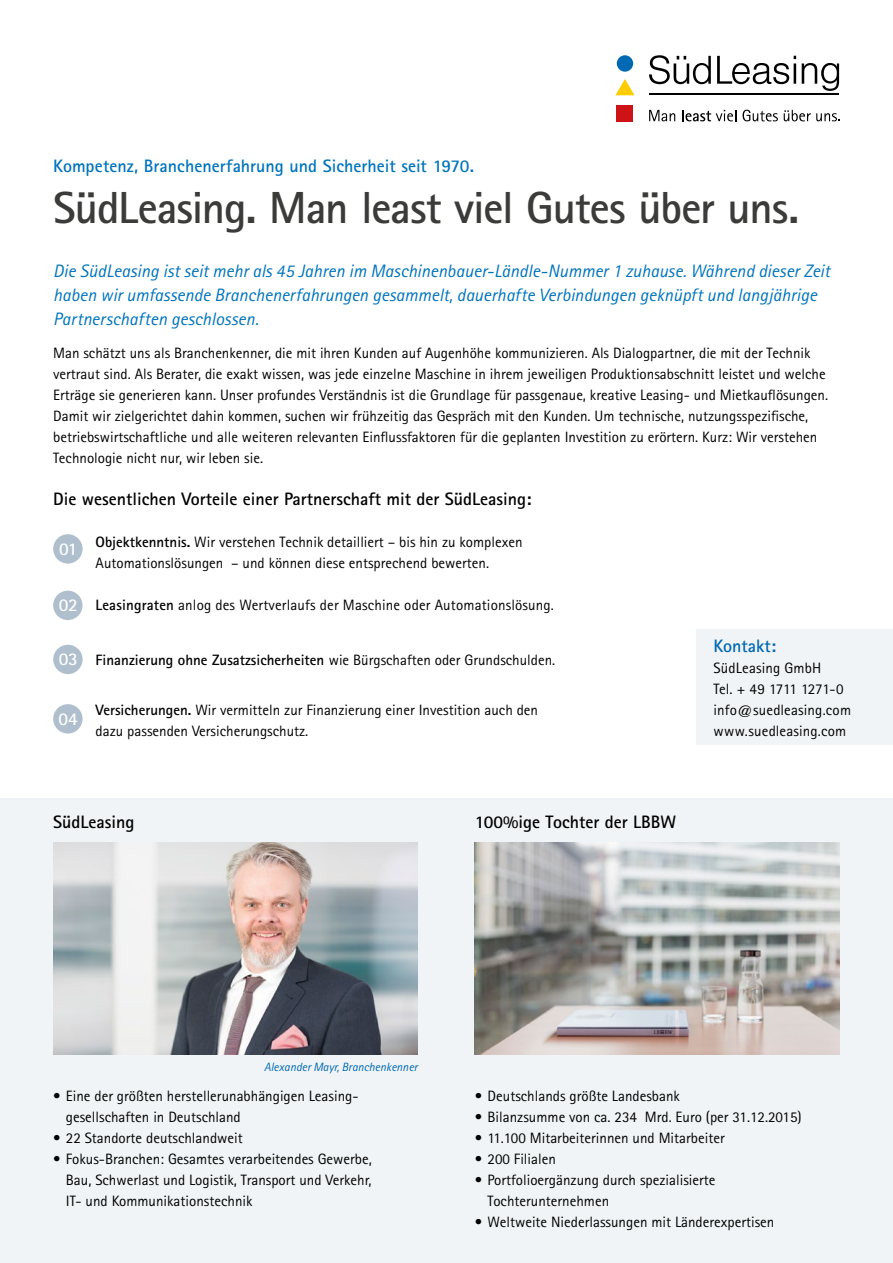
<style>
.page{position:relative;width:893px;height:1263px;background:#fff}
.page>*{position:absolute;margin:0;border:0;box-sizing:border-box;transform-origin:0 0}
.t1{font:700 45px "Rotis Sans Serif";letter-spacing:-.025em;color:#3b3b3a}
.t2{font:italic 18px/24px "Rotis Sans Serif";color:#0074bc}
.t3{font:700 18px "Rotis Sans Serif";color:#000}
.t4{font:700 18px "Rotis Sans Serif";color:#0074bc}
.t5{font:700 18px "Rotis Sans Serif";letter-spacing:-.02em;color:#fff}
.t6{font:700 18px "Rotis Sans Serif";color:#0069b4}
.t7{font:15px/21px "Rotis Sans Serif";color:#000}
.t8{font:700 15px "Rotis Sans Serif";color:#000}
.t9{font:italic 12px "Rotis Sans Serif";color:#0069b4}
.s1{font-weight:700}
.s2{font-weight:400}
</style>
<div class="page">
<div style="left:0;top:799px;width:893px;height:464px;background:#f1f4f6"></div>
<hr style="left:649px;top:94px;width:190px;height:1px;background:#000">
<svg style="left:649px;top:55px;width:62px;height:29px"></svg>
<svg style="left:802px;top:63px;width:37px;height:28px"></svg>
<svg style="left:717px;top:56px;width:79px;height:28px"></svg>
<svg style="left:649px;top:110px;width:26px;height:11px"></svg>
<svg style="left:682px;top:110px;width:54px;height:11px"></svg>
<svg style="left:743px;top:110px;width:35px;height:11px"></svg>
<svg style="left:784px;top:110px;width:56px;height:11px"></svg>
<div style="left:617px;top:55px;width:16px;height:17px;background:#0069b4;border-radius:50%"></div>
<svg style="left:615px;top:79px;width:19px;height:16px"></svg>
<div style="left:617px;top:105px;width:16px;height:16px;background:#cd1316"></div>
<div style="left:53px;top:534px;width:30px;height:30px;background:#afbfcd;border-radius:50%"></div>
<div style="left:53px;top:591px;width:30px;height:29px;background:#afbfcd;border-radius:50%"></div>
<div style="left:53px;top:645px;width:30px;height:29px;background:#afbfcd;border-radius:50%"></div>
<div style="left:53px;top:704px;width:30px;height:29px;background:#afbfcd;border-radius:50%"></div>
<img style="left:475px;top:842px;width:365px;height:212px">
<img style="left:54px;top:842px;width:364px;height:212px">
<div style="left:696px;top:629px;width:197px;height:115px;background:#f1f4f6"></div>
<p class="t4" style="left:53px;top:154px;width:422px">Kompetenz, Branchenerfahrung und Sicherheit seit 1970.</p>
<h1 class="t1" style="left:53px;top:179px;width:748px">SüdLeasing. Man least viel Gutes über uns.</h1>
<p class="t2" style="left:53px;top:259px;width:778px">Die SüdLeasing ist seit mehr als 45 Jahren im Maschinenbauer-Ländle-Nummer 1 zuhause. Während dieser Zeit haben wir umfassende Branchenerfahrungen gesammelt, dauerhafte Verbindungen geknüpft und langjährige<br>Partnerschaften geschlossen.</p>
<p class="t7" style="left:53px;top:342px;width:776px">Man schätzt uns als Branchenkenner, die mit ihren Kunden auf Augenhöhe kommunizieren. Als Dialogpartner, die mit der Technik vertraut sind. Als Berater, die exakt wissen, was jede einzelne Maschine in ihrem jeweiligen Produktionsabschnitt leistet und welche Erträge sie generieren kann. Unser profundes Verständnis ist die Grundlage für passgenaue, kreative Leasing- und Mietkauflösungen.<br>Damit wir zielgerichtet dahin kommen, suchen wir frühzeitig das Gespräch mit den Kunden. Um technische, nutzungsspezifische, betriebswirtschaftliche und alle weiteren relevanten Einflussfaktoren für die geplanten Investition zu erörtern. Kurz: Wir verstehen Technologie nicht nur, wir leben sie.</p>
<p class="t3" style="left:53px;top:487px;width:480px">Die wesentlichen Vorteile einer Partnerschaft mit der SüdLeasing:</p>
<p class="t7" style="left:96px;top:531px;width:428px"><span class="s1">Objektkenntnis.</span> Wir verstehen Technik detailliert – bis hin zu komplexen<br>Automationslösungen – und können diese entsprechend bewerten.</p>
<p class="t7" style="left:96px;top:594px;width:460px"><span class="s1">Leasingraten</span> anlog des Wertverlaufs der Maschine oder Automationslösung.</p>
<p class="t5" style="left:59px;top:537px;width:20px">01</p>
<p class="t5" style="left:59px;top:594px;width:20px">02</p>
<p class="t5" style="left:59px;top:648px;width:21px">03</p>
<p class="t5" style="left:59px;top:707px;width:21px">04</p>
<p class="t8" style="left:96px;top:650px;width:461px">Finanzierung ohne Zusatzsicherheiten <span class="s2">wie Bürgschaften oder Grundschulden.</span></p>
<p class="t7" style="left:96px;top:699px;width:444px"><span class="s1">Versicherungen.</span> Wir vermitteln zur Finanzierung einer Investition auch den dazu passenden Versicherungschutz.</p>
<p class="t3" style="left:53px;top:810px;width:83px">SüdLeasing</p>
<p class="t3" style="left:475px;top:810px;width:203px">100%ige Tochter der LBBW</p>
<p class="t6" style="left:713px;top:634px;width:64px">Kontakt:</p>
<p class="t7" style="left:713px;top:657px;width:139px">SüdLeasing GmbH<br>Tel. + 49 1711 1271-0 info@suedleasing.com www.suedleasing.com</p>
<p class="t9" style="left:264px;top:1060px;width:155px">Alexander Mayr, Branchenkenner</p>
<p class="t7" style="left:66px;top:1085px;width:293px;text-indent:-13px">• Eine der größten herstellerunabhängigen Leasing&shy;gesellschaften in Deutschland</p>
<p class="t7" style="left:53px;top:1127px;width:191px">• 22 Standorte deutschlandweit</p>
<p class="t7" style="left:66px;top:1148px;width:308px;text-align:justify;text-indent:-13px">• Fokus-Branchen: Gesamtes verarbeitendes Gewerbe, Bau, Schwerlast und Logistik, Transport und Verkehr, IT- und Kommunikationstechnik</p>
<p class="t7" style="left:475px;top:1085px;width:207px">• Deutschlands größte Landesbank</p>
<p class="t7" style="left:475px;top:1106px;width:328px">• Bilanzsumme von ca. 234 Mrd. Euro (per 31.12.2015)</p>
<p class="t7" style="left:475px;top:1127px;width:251px">• 11.100 Mitarbeiterinnen und Mitarbeiter</p>
<p class="t7" style="left:475px;top:1148px;width:83px">• 200 Filialen</p>
<p class="t7" style="left:488px;top:1169px;width:229px;text-indent:-13px">• Portfolioergänzung durch spezialisierte<br>Tochterunternehmen</p>
<p class="t7" style="left:475px;top:1211px;width:301px">• Weltweite Niederlassungen mit Länderexpertisen</p>
</div>
